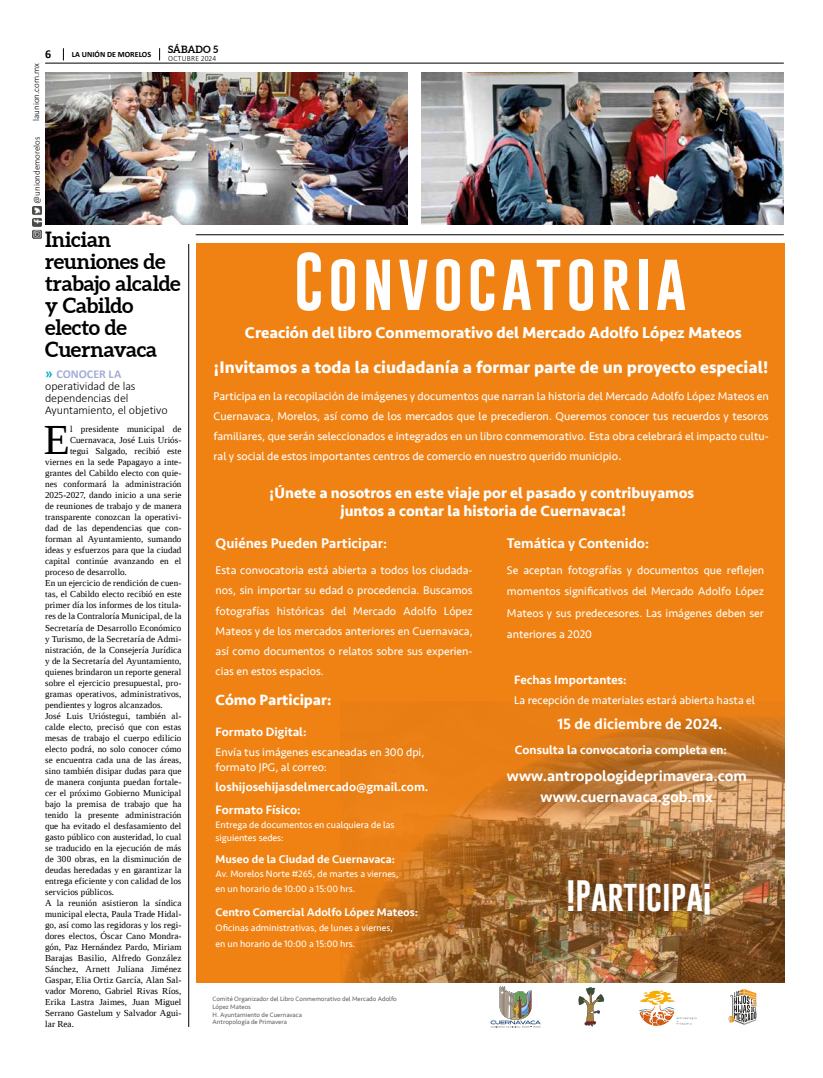
<style>
.page{position:relative;width:823px;height:1078px;background:#fff}
.page>*{position:absolute;margin:0;border:0;box-sizing:border-box;transform-origin:0 0}
.t1{font:59.3px "Gobold";letter-spacing:.075em;color:#fff}
.t2{font:42.7px "Liberation Serif";color:#000}
.t3{font:32px "Gobold";color:#fff}
.t4{font:700 21px/22px "Aleo";letter-spacing:-.01em;color:#000}
.t5{font:700 17.3px "Seravek";color:#fff}
.t6{font:700 16.1px "Seravek";color:#fff}
.t7{font:700 15.4px/18.4px "Seravek";color:#fff;text-align:center}
.t8{font:500 15.4px/20.2px "Seravek";color:#fff;text-align:center}
.t9{font:500 14.4px "Seravek";color:#fff}
.t10{font:500 12.5px/23px "Seravek";color:#fff}
.t11{font:300 12px/12px "Calibri";letter-spacing:-.01em;color:#000}
.t12{font:700 12px "Calibri";color:#000}
.t13{font:11.5px/20.2px "Seravek";color:#fff;text-align:justify}
.t14{font:500 11.5px "Seravek";color:#fff}
.t15{font:700 10px "Aleo";color:#000}
.t16{font:9.6px/13.4px "Seravek";color:#fff}
.t17{font:9.1px "Liberation Serif";letter-spacing:.01em;color:#000}
.t18{font:300 9px "Calibri";color:#000}
.t19{font:700 8px "Calibri";color:#000}
.t20{font:300 8px "Calibri";letter-spacing:.04em;color:#000;scale:.94 1}
.t21{font:6.5px/7.8px "Seravek";color:#626261}
.s1{font-weight:700;font-size:14px;color:#00afcb}
.s2{font-weight:700;color:#a5add8}
.s3{font-size:14.4px}
</style>
<div class="page">
<hr style="left:45px;top:63px;width:738px;height:1px;background:#000">
<img style="left:32px;top:206px;width:9px;height:32px">
<svg style="left:63px;top:48px;width:1px;height:12px"></svg>
<svg style="left:159px;top:48px;width:1px;height:12px"></svg>
<div style="left:195px;top:243px;width:588px;height:738px;background:#f08214"></div>
<svg style="left:728px;top:989px;width:28px;height:36px"></svg>
<svg style="left:490px;top:986px;width:50px;height:41px"></svg>
<svg style="left:578px;top:987px;width:26px;height:39px"></svg>
<svg style="left:639px;top:990px;width:57px;height:35px"></svg>
<img style="left:343px;top:715px;width:440px;height:266px">
<hr style="left:195px;top:234px;width:588px;height:1px;background:#000">
<hr style="left:188px;top:244px;width:1px;height:782px;background:#000">
<img style="left:45px;top:72px;width:362px;height:152px">
<img style="left:421px;top:72px;width:362px;height:152px">
<h3 class="t12" style="left:45px;top:46px;width:8px">6</h3>
<p class="t19" style="left:72px;top:49px;width:81px">LA UNIÓN DE MORELOS</p>
<p class="t18" style="left:31px;top:121px;width:59px;rotate:-90deg">launion.com.mx</p>
<p class="t18" style="left:31px;top:203px;width:69px;rotate:-90deg">@uniondemorelos</p>
<p class="t15" style="left:168px;top:44px;width:52px">SÁBADO 5</p>
<p class="t20" style="left:168px;top:53px;width:53px">OCTUBRE 2024</p>
<h3 class="t4" style="left:45px;top:228px;width:137px">Inician reuniones de trabajo alcalde y Cabildo electo de<br>Cuernavaca</h3>
<h3 class="t11" style="left:45px;top:367px;width:124px"><span class="s1">»</span> <span class="s2">CONOCER LA </span>operatividad de las dependencias del<br>Ayuntamiento, el objetivo</h3>
<h2 class="t2" style="left:44px;top:412px;width:28px">E</h2>
<p class="t17" style="left:70px;top:423px;width:113px">l presidente municipal de</p>
<p class="t17" style="left:70px;top:434px;width:113px">Cuernavaca, José Luis Uriós-</p>
<p class="t17" style="left:70px;top:445px;width:113px">tegui Salgado, recibió este</p>
<p class="t17" style="left:45px;top:456px;width:138px">viernes en la sede Papagayo a inte-</p>
<p class="t17" style="left:45px;top:467px;width:138px">grantes del Cabildo electo con quie-</p>
<p class="t17" style="left:45px;top:478px;width:138px">nes conformará la administración</p>
<p class="t17" style="left:45px;top:489px;width:138px">2025-2027, dando inicio a una serie</p>
<p class="t17" style="left:45px;top:500px;width:138px">de reuniones de trabajo y de manera</p>
<p class="t17" style="left:45px;top:511px;width:138px">transparente conozcan la operativi-</p>
<p class="t17" style="left:45px;top:522px;width:138px">dad de las dependencias que con-</p>
<p class="t17" style="left:45px;top:533px;width:138px">forman al Ayuntamiento, sumando</p>
<p class="t17" style="left:45px;top:544px;width:138px">ideas y esfuerzos para que la ciudad</p>
<p class="t17" style="left:45px;top:555px;width:138px">capital continúe avanzando en el</p>
<p class="t17" style="left:45px;top:566px;width:83px">proceso de desarrollo.</p>
<p class="t17" style="left:45px;top:577px;width:138px">En un ejercicio de rendición de cuen-</p>
<p class="t17" style="left:45px;top:588px;width:138px">tas, el Cabildo electo recibió en este</p>
<p class="t17" style="left:45px;top:599px;width:138px">primer día los informes de los titula-</p>
<p class="t17" style="left:45px;top:610px;width:138px">res de la Contraloría Municipal, de la</p>
<p class="t17" style="left:45px;top:621px;width:138px">Secretaría de Desarrollo Económico</p>
<p class="t17" style="left:45px;top:632px;width:138px">y Turismo, de la Secretaría de Admi-</p>
<p class="t17" style="left:45px;top:643px;width:138px">nistración, de la Consejería Jurídica</p>
<p class="t17" style="left:45px;top:654px;width:138px">y de la Secretaría del Ayuntamiento,</p>
<p class="t17" style="left:45px;top:665px;width:138px">quienes brindaron un reporte general</p>
<p class="t17" style="left:45px;top:676px;width:138px">sobre el ejercicio presupuestal, pro-</p>
<p class="t17" style="left:45px;top:687px;width:138px">gramas operativos, administrativos,</p>
<p class="t17" style="left:45px;top:698px;width:119px">pendientes y logros alcanzados.</p>
<p class="t17" style="left:45px;top:709px;width:138px">José Luis Urióstegui, también al-</p>
<p class="t17" style="left:45px;top:720px;width:138px">calde electo, precisó que con estas</p>
<p class="t17" style="left:45px;top:731px;width:138px">mesas de trabajo el cuerpo edilicio</p>
<p class="t17" style="left:45px;top:742px;width:138px">electo podrá, no solo conocer cómo</p>
<p class="t17" style="left:45px;top:753px;width:138px">se encuentra cada una de las áreas,</p>
<p class="t17" style="left:45px;top:764px;width:138px">sino también disipar dudas para que</p>
<p class="t17" style="left:45px;top:775px;width:138px">de manera conjunta puedan fortale-</p>
<p class="t17" style="left:45px;top:786px;width:138px">cer el próximo Gobierno Municipal</p>
<p class="t17" style="left:45px;top:797px;width:138px">bajo la premisa de trabajo que ha</p>
<p class="t17" style="left:45px;top:808px;width:138px">tenido la presente administración</p>
<p class="t17" style="left:45px;top:819px;width:138px">que ha evitado el desfasamiento del</p>
<p class="t17" style="left:45px;top:830px;width:138px">gasto público con austeridad, lo cual</p>
<p class="t17" style="left:45px;top:841px;width:138px">se traducido en la ejecución de más</p>
<p class="t17" style="left:45px;top:852px;width:138px">de 300 obras, en la disminución de</p>
<p class="t17" style="left:45px;top:863px;width:138px">deudas heredadas y en garantizar la</p>
<p class="t17" style="left:45px;top:874px;width:138px">entrega eficiente y con calidad de los</p>
<p class="t17" style="left:45px;top:885px;width:71px">servicios públicos.</p>
<p class="t17" style="left:45px;top:896px;width:138px">A la reunión asistieron la síndica</p>
<p class="t17" style="left:45px;top:907px;width:138px">municipal electa, Paula Trade Hidal-</p>
<p class="t17" style="left:45px;top:918px;width:138px">go, así como las regidoras y los regi-</p>
<p class="t17" style="left:45px;top:929px;width:138px">dores electos, Óscar Cano Mondra-</p>
<p class="t17" style="left:45px;top:940px;width:138px">gón, Paz Hernández Pardo, Miriam</p>
<p class="t17" style="left:45px;top:951px;width:138px">Barajas Basilio, Alfredo González</p>
<p class="t17" style="left:45px;top:962px;width:138px">Sánchez, Arnett Juliana Jiménez</p>
<p class="t17" style="left:45px;top:973px;width:138px">Gaspar, Elia Ortiz García, Alan Sal-</p>
<p class="t17" style="left:45px;top:984px;width:138px">vador Moreno, Gabriel Rivas Ríos,</p>
<p class="t17" style="left:45px;top:995px;width:138px">Erika Lastra Jaimes, Juan Miguel</p>
<p class="t17" style="left:45px;top:1006px;width:138px">Serrano Gastelum y Salvador Agui-</p>
<p class="t17" style="left:45px;top:1017px;width:30px">lar Rea.</p>
<h1 class="t1" style="left:294px;top:243px;width:393px">Convocatoria</h1>
<h3 class="t6" style="left:245px;top:319px;width:498px">Creación del libro Conmemorativo del Mercado Adolfo López Mateos</h3>
<h3 class="t5" style="left:213px;top:353px;width:556px">¡Invitamos a toda la ciudadanía a formar parte de un proyecto especial!</h3>
<p class="t13" style="left:213px;top:386px;width:556px">Participa en la recopilación de imágenes y documentos que narran la historia del Mercado Adolfo López Mateos en Cuernavaca, Morelos, así como de los mercados que le precedieron. Queremos conocer tus recuerdos y tesoros familiares, que serán seleccionados e integrados en un libro conmemorativo. Esta obra celebrará el impacto cultu&shy;ral y social de estos importantes centros de comercio en nuestro querido municipio<span class="s3">.</span></p>
<h3 class="t7" style="left:269px;top:483px;width:426px">¡Únete a nosotros en este viaje por el pasado y contribuyamos juntos a contar la historia de Cuernavaca!</h3>
<h3 class="t9" style="left:215px;top:534px;width:173px">Quiénes Pueden Participar:</h3>
<p class="t13" style="left:215px;top:560px;width:258px">Esta convocatoria está abierta a todos los ciudada&shy;nos, sin importar su edad o procedencia. Buscamos fotografías históricas del Mercado Adolfo López Mateos y de los mercados anteriores en Cuernavaca, así como documentos o relatos sobre sus experien&shy;cias en estos espacios.</p>
<h3 class="t7" style="left:215px;top:690px;width:117px">Cómo Participar:</h3>
<h3 class="t10" style="left:215px;top:720px;width:92px">Formato Digital:</h3>
<p class="t13" style="left:215px;top:745px;width:210px;line-height:14.4px">Envía tus imágenes escaneadas en 300 dpi, formato JPG, al correo:</p>
<h3 class="t10" style="left:215px;top:775px;width:214px">loshijosehijasdelmercado@gmail.com.<br>Formato Físico:</h3>
<p class="t16" style="left:215px;top:817px;width:180px">Entrega de documentos en cualquiera de las siguientes sedes:</p>
<p class="t14" style="left:215px;top:851px;width:181px">Museo de la Ciudad de Cuernavaca:</p>
<p class="t16" style="left:215px;top:866px;width:184px;line-height:14.4px">Av. Morelos Norte #265, de martes a viernes, en un horario de 10:00 a 15:00 hrs.</p>
<p class="t14" style="left:215px;top:904px;width:204px">Centro Comercial Adolfo López Mateos:</p>
<p class="t16" style="left:215px;top:920px;width:179px;line-height:15.4px">Oficinas administrativas, de lunes a viernes, en un horario de 10:00 a 15:00 hrs.</p>
<p class="t21" style="left:212px;top:994px;width:186px">Comité Organizador del Libro Conmemorativo del Mercado Adolfo López Mateos<br>H. Ayuntamiento de Cuernavaca<br>Antropología de Primavera</p>
<h3 class="t9" style="left:506px;top:534px;width:144px">Temática y Contenido:</h3>
<p class="t13" style="left:506px;top:559px;width:258px;line-height:21.1px">Se aceptan fotografías y documentos que reflejen momentos significativos del Mercado Adolfo López Mateos y sus predecesores. Las imágenes deben ser anteriores a 2020</p>
<h3 class="t10" style="left:514px;top:668px;width:114px">Fechas Importantes:</h3>
<p class="t13" style="left:514px;top:689px;width:242px">La recepción de materiales estará abierta hasta el</p>
<h3 class="t8" style="left:557px;top:713px;width:166px">15 de diciembre de 2024.</h3>
<h3 class="t10" style="left:514px;top:738px;width:214px">Consulta la convocatoria completa en:</h3>
<h3 class="t8" style="left:506px;top:766px;width:241px">www.antropologideprimavera.com www.cuernavaca.gob.mx</h3>
<h3 class="t3" style="left:566px;top:875px;width:146px">!Participa¡</h3>
</div>
